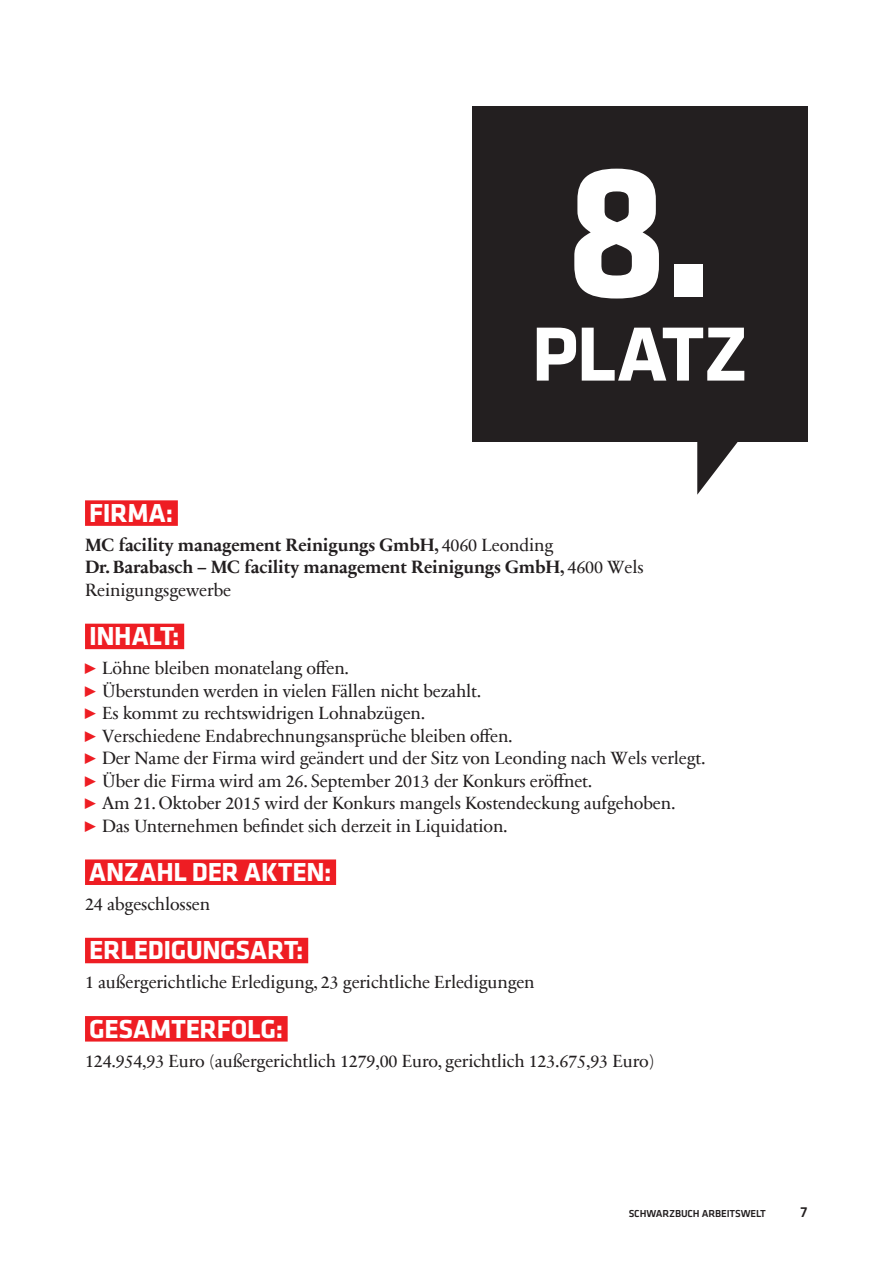
<style>
.page{position:relative;width:893px;height:1263px;background:#fff}
.page>*{position:absolute;margin:0;border:0;box-sizing:border-box;transform-origin:0 0}
.t1{font:700 195px "Klavika Basic";color:#fff}
.t2{font:700 79.5px "Klavika Basic";letter-spacing:-.015em;color:#fff}
.t3{font:700 27px "Klavika Basic";letter-spacing:-.01em;color:#fff}
.t4{font:18px/22.5px "Sabon Next Com";letter-spacing:-.01em;color:#231f20}
.t5{font:700 18px/22.5px "Sabon Next Com";letter-spacing:-.01em;color:#231f20}
.t6{font:500 15px "Klavika Basic";color:#231f20}
.t7{font:500 10.5px "Klavika Basic";letter-spacing:-.01em;color:#231f20}
.s1{font-weight:400}
</style>
<div class="page">
<svg style="left:697px;top:442px;width:41px;height:53px"></svg>
<div style="left:472px;top:106px;width:336px;height:336px;background:#231f20"></div>
<div style="left:85px;top:500px;width:93px;height:26px;background:#ee1d23"></div>
<div style="left:85px;top:624px;width:99px;height:25px;background:#ee1d23"></div>
<div style="left:85px;top:859px;width:251px;height:26px;background:#ee1d23"></div>
<div style="left:85px;top:938px;width:223px;height:25px;background:#ee1d23"></div>
<div style="left:85px;top:1016px;width:203px;height:25px;background:#ee1d23"></div>
<h1 class="t1" style="left:565px;top:91px;width:152px">8.</h1>
<h2 class="t2" style="left:532px;top:297px;width:218px">PLATZ</h2>
<h3 class="t3" style="left:89px;top:493px;width:86px">FIRMA:</h3>
<p class="t5" style="left:85px;top:533px;width:560px">MC facility management Reinigungs GmbH, <span class="s1">4060 Leonding<br></span>Dr. Barabasch – MC facility management Reinigungs GmbH, <span class="s1">4600 Wels<br>Reinigungsgewerbe</span></p>
<h3 class="t3" style="left:89px;top:617px;width:92px">INHALT:</h3>
<p class="t4" style="left:102px;top:656px;width:605px">Löhne bleiben monatelang offen.<br>Überstunden werden in vielen Fällen nicht bezahlt.<br>Es kommt zu rechtswidrigen Lohnabzügen.<br>Verschiedene Endabrechnungsansprüche bleiben offen.<br>Der Name der Firma wird geändert und der Sitz von Leonding nach Wels verlegt.<br>Über die Firma wird am 26. September 2013 der Konkurs eröffnet.<br>Am 21. Oktober 2015 wird der Konkurs mangels Kostendeckung aufgehoben.<br>Das Unternehmen befindet sich derzeit in Liquidation.</p>
<h3 class="t3" style="left:89px;top:853px;width:244px">ANZAHL DER AKTEN:</h3>
<p class="t4" style="left:85px;top:892px;width:127px">24 abgeschlossen</p>
<h3 class="t3" style="left:89px;top:931px;width:216px">ERLEDIGUNGSART:</h3>
<p class="t4" style="left:85px;top:970px;width:451px">1 außergerichtliche Erledigung, 23 gerichtliche Erledigungen</p>
<h3 class="t3" style="left:89px;top:1009px;width:195px">GESAMTERFOLG:</h3>
<p class="t4" style="left:85px;top:1048px;width:571px">124.954,93 Euro (außergerichtlich 1279,00 Euro, gerichtlich 123.675,93 Euro)</p>
<p class="t7" style="left:629px;top:1207px;width:139px">SCHWARZBUCH ARBEITSWELT</p>
<p class="t6" style="left:801px;top:1202px;width:8px">7</p>
</div>
